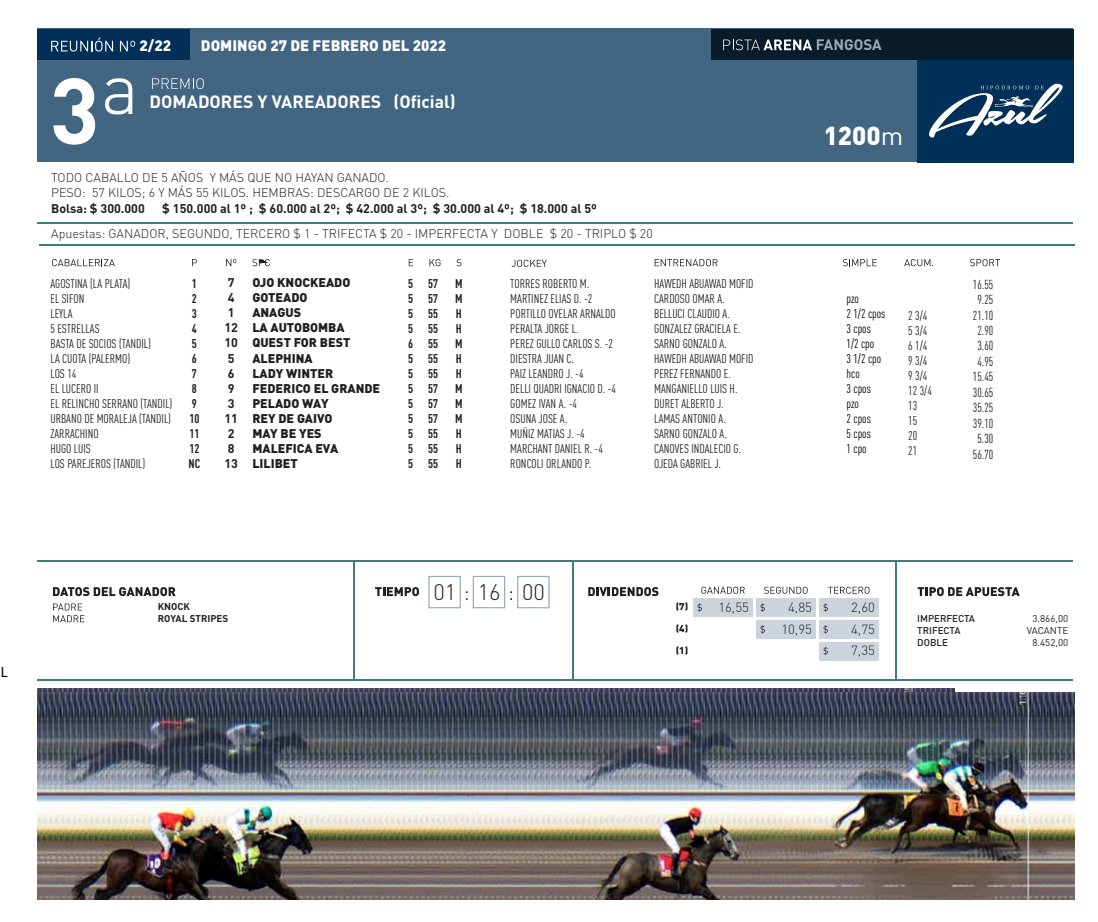
<style>
.page{position:relative;width:1098px;height:922px;background:#fff}
.page>*{position:absolute;margin:0;border:0;box-sizing:border-box;transform-origin:0 0}
.t1{font:700 92px "DIN Pro";color:#fff}
.t2{font:900 25.62px "DIN Pro";color:#fff}
.t3{font:300 22.25px "DIN Pro";color:#231f20}
.t4{font:700 17.62px "DIN Pro";color:#fff}
.t5{font:900 15px "DIN Pro";color:#fff}
.t6{font:700 15px "DIN Pro";color:#99acbc}
.t7{font:15px "Myriad Pro";color:#000}
.t8{font:300 13.25px "DIN Pro";color:#231f20}
.t9{font:12.88px/15.5px "FFDIN Pro Cond";color:#231f20;text-align:center}
.t10{font:12.5px/15px "FFDIN Pro Cond";color:#231f20}
.t11{font:300 12.5px/15px "DIN Pro";color:#231f20}
.t12{font:900 12.5px/15px "DIN Pro";color:#231f20}
.t13{font:700 12.5px/15px "DIN Pro";color:#231f20}
.t14{font:700 12.5px/15px "FFDIN Pro Cond";color:#231f20;text-align:justify}
.t15{font:12.5px/15px "FFDIN Pro Cond";color:#000}
.t16{font:500 9.75px/11.8px "DIN Pro";color:#231f20}
.t17{font:9.75px/11.8px "DIN Pro";color:#231f20;text-align:center}
.t18{font:700 9.75px/11.8px "DIN Pro";color:#231f20}
.t19{font:900 9.75px "DIN Pro";color:#231f20}
.s1{font-weight:400}
.s2{font-weight:900;font-size:9.75px}
</style>
<div class="page">
<div style="left:37px;top:28px;width:1036px;height:133px;background:#426682"></div>
<div style="left:917px;top:29px;width:156px;height:134px;background:#003057"></div>
<div style="left:37px;top:29px;width:154px;height:31px;background:#003057"></div>
<div style="left:710px;top:29px;width:363px;height:31px;background:#081c2c"></div>
<hr style="left:37px;top:560px;width:1036px;height:1px;background:#3f7c7d">
<hr style="left:37px;top:679px;width:1036px;height:1px;background:#3f7c7d">
<hr style="left:572px;top:560px;width:1px;height:120px;background:#3f7c7d">
<hr style="left:353px;top:560px;width:1px;height:120px;background:#3f7c7d">
<hr style="left:895px;top:560px;width:1px;height:120px;background:#3f7c7d">
<div style="left:428px;top:575px;width:33px;height:33px;border:1px solid #99acbc"></div>
<div style="left:472px;top:575px;width:33px;height:33px;border:1px solid #99acbc"></div>
<div style="left:517px;top:575px;width:32px;height:33px;border:1px solid #99acbc"></div>
<hr style="left:37px;top:222px;width:1036px;height:1px;background:#3f7c7d">
<svg style="left:51px;top:37px;width:62px;height:15px"></svg>
<svg style="left:120px;top:41px;width:15px;height:10px"></svg>
<svg style="left:723px;top:39px;width:89px;height:11px"></svg>
<svg style="left:105px;top:78px;width:27px;height:36px"></svg>
<svg style="left:152px;top:78px;width:52px;height:11px"></svg>
<svg style="left:52px;top:259px;width:63px;height:7px"></svg>
<svg style="left:252px;top:259px;width:18px;height:7px"></svg>
<svg style="left:511px;top:260px;width:36px;height:7px"></svg>
<svg style="left:654px;top:259px;width:63px;height:7px"></svg>
<svg style="left:843px;top:259px;width:33px;height:7px"></svg>
<svg style="left:970px;top:259px;width:30px;height:7px"></svg>
<svg style="left:904px;top:259px;width:29px;height:7px"></svg>
<svg style="left:192px;top:259px;width:5px;height:7px"></svg>
<svg style="left:409px;top:259px;width:4px;height:7px"></svg>
<svg style="left:429px;top:259px;width:11px;height:7px"></svg>
<svg style="left:456px;top:259px;width:5px;height:7px"></svg>
<svg style="left:226px;top:259px;width:10px;height:7px"></svg>
<svg style="left:375px;top:587px;width:44px;height:9px"></svg>
<svg style="left:53px;top:587px;width:123px;height:9px"></svg>
<svg style="left:588px;top:587px;width:70px;height:9px"></svg>
<svg style="left:917px;top:587px;width:102px;height:9px"></svg>
<svg style="left:701px;top:586px;width:43px;height:7px"></svg>
<svg style="left:764px;top:586px;width:43px;height:7px"></svg>
<svg style="left:828px;top:586px;width:41px;height:7px"></svg>
<div style="left:693px;top:598px;width:59px;height:18px;background:#ccd5dd"></div>
<svg style="left:697px;top:603px;width:5px;height:8px"></svg>
<div style="left:756px;top:598px;width:59px;height:18px;background:#ccd5dd"></div>
<svg style="left:760px;top:603px;width:5px;height:8px"></svg>
<div style="left:819px;top:598px;width:59px;height:18px;background:#ccd5dd"></div>
<svg style="left:823px;top:603px;width:5px;height:8px"></svg>
<div style="left:756px;top:619px;width:59px;height:19px;background:#ccd5dd"></div>
<svg style="left:760px;top:625px;width:5px;height:8px"></svg>
<div style="left:819px;top:619px;width:59px;height:19px;background:#ccd5dd"></div>
<svg style="left:823px;top:625px;width:5px;height:8px"></svg>
<div style="left:819px;top:641px;width:59px;height:19px;background:#ccd5dd"></div>
<svg style="left:823px;top:646px;width:5px;height:9px"></svg>
<svg style="left:53px;top:603px;width:31px;height:19px"></svg>
<svg style="left:929px;top:84px;width:133px;height:53px"></svg>
<img style="left:37px;top:692px;width:1037px;height:207px">
<hr style="left:39px;top:244px;width:1035px;height:1px;background:#3f7c7d">
<h1 class="t1" style="left:50px;top:48px;width:51px">3</h1>
<p class="t5" style="left:140px;top:36px;width:33px">2/22</p>
<p class="t5" style="left:201px;top:36px;width:247px">DOMINGO 27 DE FEBRERO DEL 2022</p>
<p class="t6" style="left:816px;top:35px;width:67px">FANGOSA</p>
<h3 class="t4" style="left:150px;top:89px;width:307px">DOMADORES Y VAREADORES (Oficial)</h3>
<h2 class="t2" style="left:823px;top:118px;width:81px">1200<span class="s1">m</span></h2>
<p class="t11" style="left:51px;top:169px;width:400px">TODO CABALLO DE 5 AÑOS Y MÁS QUE NO HAYAN GANADO.<br>PESO: 57 KILOS; 6 Y MÁS 55 KILOS. HEMBRAS: DESCARGO DE 2 KILOS.</p>
<p class="t13" style="left:51px;top:201px;width:95px">Bolsa: $ 300.000</p>
<p class="t13" style="left:162px;top:201px;width:436px">$ 150.000 al 1º ; $ 60.000 al 2º; $ 42.000 al 3º; $ 30.000 al 4º; $ 18.000 al 5º</p>
<p class="t11" style="left:51px;top:226px;width:603px">Apuestas: GANADOR, SEGUNDO, TERCERO $ 1 - TRIFECTA $ 20 - IMPERFECTA Y DOBLE $ 20 - TRIPLO $ 20</p>
<p class="t10" style="left:50px;top:275px;width:123px">AGOSTINA (LA PLATA)<br>EL SIFON<br>LEYLA<br>5 ESTRELLAS<br>BASTA DE SOCIOS (TANDIL)<br>LA CUOTA (PALERMO)<br>LOS 14<br>EL LUCERO II<br>EL RELINCHO SERRANO (TANDIL)<br>URBANO DE MORALEJA (TANDIL)<br>ZARRACHINO<br>HUGO LUIS<br>LOS PAREJEROS (TANDIL)</p>
<p class="t14" style="left:188px;top:275px;width:13px;text-align:left">1<br>2<br>3<br>4<br>5<br>6<br>7<br>8<br>9<br>10<br>11<br>12<br>NC</p>
<p class="t13" style="left:224px;top:275px;width:15px">7<br>4<br>1<br>12<br>10<br>5<br>6<br>9<br>3<br>11<br>2<br>8<br>13</p>
<p class="t12" style="left:252px;top:275px;width:129px">OJO KNOCKEADO<br>GOTEADO<br>ANAGUS<br>LA AUTOBOMBA<br>QUEST FOR BEST<br>ALEPHINA<br>LADY WINTER<br>FEDERICO EL GRANDE<br>PELADO WAY<br>REY DE GAIVO<br>MAY BE YES<br>MALEFICA EVA<br>LILIBET</p>
<p class="t14" style="left:408px;top:275px;width:7px">5<br>5<br>5<br>5<br>6<br>5<br>5<br>5<br>5<br>5<br>5<br>5<br>5</p>
<p class="t14" style="left:428px;top:275px;width:12px">57<br>57<br>55<br>55<br>55<br>55<br>55<br>57<br>57<br>57<br>55<br>55<br>55</p>
<p class="t14" style="left:455px;top:275px;width:9px">M M H H M H H M M M H H H</p>
<p class="t10" style="left:510px;top:275px;width:107px">TORRES ROBERTO M.<br>MARTINEZ ELIAS D. -2<br>PORTILLO OVELAR ARNALDO<br>PERALTA JORGE L.<br>PEREZ GULLO CARLOS S. -2<br>DIESTRA JUAN C.<br>PAIZ LEANDRO J. -4<br>DELLI QUADRI IGNACIO D. -4<br>GOMEZ IVAN A. -4<br>OSUNA JOSE A.<br>MUÑIZ MATIAS J. -4<br>MARCHANT DANIEL R. -4<br>RONCOLI ORLANDO P.</p>
<p class="t10" style="left:654px;top:275px;width:101px">HAWEDH ABUAWAD MOFID<br>CARDOSO OMAR A.<br>BELLUCI CLAUDIO A.<br>GONZALEZ GRACIELA E.<br>SARNO GONZALO A.<br>HAWEDH ABUAWAD MOFID<br>PEREZ FERNANDO E.<br>MANGANIELLO LUIS H.<br>DURET ALBERTO J.<br>LAMAS ANTONIO A.<br>SARNO GONZALO A.<br>CANOVES INDALECIO G.<br>OJEDA GABRIEL J.</p>
<p class="t15" style="left:846px;top:290px;width:40px">pzo<br>2 1/2 cpos<br>3 cpos<br>1/2 cpo<br>3 1/2 cpo hco<br>3 cpos pzo<br>2 cpos<br>5 cpos<br>1 cpo</p>
<p class="t10" style="left:908px;top:307px;width:25px">2 3/4<br>5 3/4<br>6 1/4<br>9 3/4<br>9 3/4<br>12 3/4<br>13<br>15<br>20<br>21</p>
<p class="t9" style="left:972px;top:275px;width:22px">16.55<br>9.25<br>21.10<br>2.90<br>3.60<br>4.95<br>15.45<br>30.65<br>35.25<br>39.10<br>5.30<br>56.70</p>
<p class="t7" style="left:1px;top:662px;width:9px">L</p>
<p class="t18" style="left:158px;top:600px;width:72px">KNOCK<br>ROYAL STRIPES</p>
<h3 class="t3" style="left:433px;top:576px;width:113px">01 16 00</h3>
<p class="t8" style="left:675px;top:598px;width:75px"><span class="s2">(7)</span> 16,55</p>
<p class="t8" style="left:788px;top:598px;width:25px">4,85</p>
<p class="t8" style="left:851px;top:598px;width:25px">2,60</p>
<p class="t19" style="left:675px;top:622px;width:14px">(4)</p>
<p class="t8" style="left:781px;top:620px;width:32px">10,95</p>
<p class="t8" style="left:851px;top:620px;width:25px">4,75</p>
<p class="t19" style="left:675px;top:643px;width:14px">(1)</p>
<p class="t8" style="left:851px;top:641px;width:25px">7,35</p>
<p class="t16" style="left:917px;top:612px;width:59px">IMPERFECTA<br>TRIFECTA<br>DOBLE</p>
<p class="t17" style="left:1026px;top:612px;width:43px">3.866,00<br>VACANTE<br>8.452,00</p>
</div>
